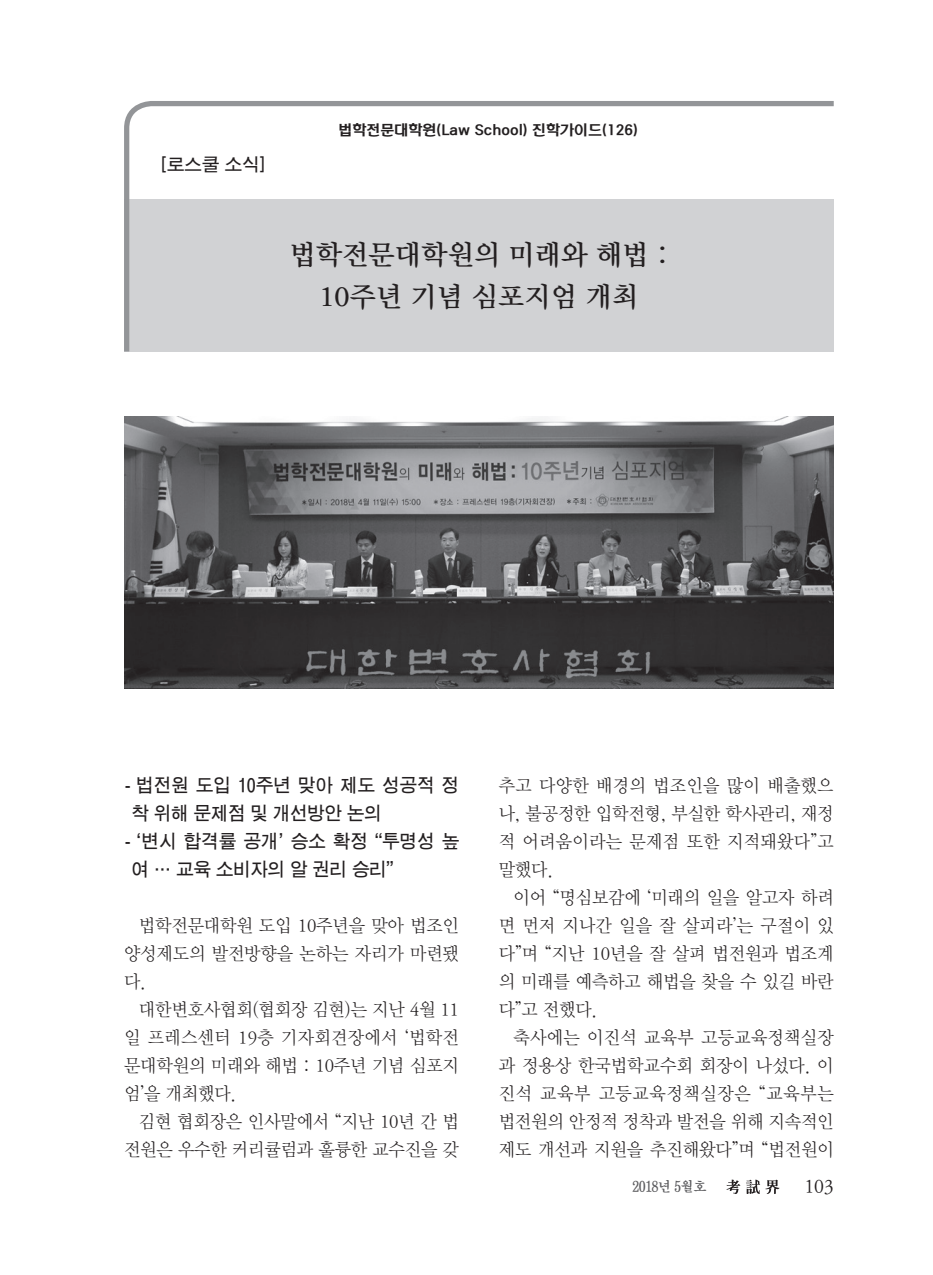
<style>
.page{position:relative;width:933px;height:1275px;background:#fff}
.page>*{position:absolute;margin:0;border:0;box-sizing:border-box;transform-origin:0 0}
.t1{font:28px/42px "DX Nmu Std 40";color:#231f20;text-align:center}
.t2{font:19.25px "DX Nmu Std 30";color:#231f20;scale:.95 1}
.t3{font:18.38px/28px "DX Nmu Std 20";letter-spacing:-.01em;color:#231f20;text-align:justify;scale:.95 1}
.t4{font:18.38px/28px "D Xgo Std 40";letter-spacing:.005em;color:#231f20;scale:.95 1}
.t5{font:17.5px "D Xgo Std 40";color:#231f20}
.t6{font:14px "DX Frty Std B";color:#231f20}
.t7{font:14px "D Xmu Std 40";letter-spacing:-.05em;color:#5a5a5d;scale:.95 1}
</style>
<div class="page">
<svg style="left:726px;top:1179px;width:14px;height:15px"></svg>
<svg style="left:746px;top:1179px;width:33px;height:15px"></svg>
<svg style="left:124px;top:101px;width:710px;height:251px"></svg>
<img style="left:124px;top:417px;width:709px;height:271px">
<p class="t5" style="left:161px;top:155px;width:105px">[로스쿨 소식]</p>
<p class="t6" style="left:338px;top:122px;width:301px">법학전문대학원(Law School) 진학가이드(126)</p>
<h1 class="t1" style="left:289px;top:234px;width:380px">법학전문대학원의 미래와 해법 :<br>10주년 기념 심포지엄 개최</h1>
<p class="t4" style="left:131px;top:772px;width:346px;text-indent:-7px">- 법전원 도입 10주년 맞아 제도 성공적 정 착 위해 문제점 및 개선방안 논의</p>
<p class="t4" style="left:131px;top:828px;width:346px;text-indent:-7px">- ‘변시 합격률 공개’ 승소 확정 “투명성 높 여 … 교육 소비자의 알 권리 승리”</p>
<p class="t3" style="left:124px;top:912px;width:354px;text-indent:15px">법학전문대학원 도입 10주년을 맞아 법조인 양성제도의 발전방향을 논하는 자리가 마련됐 다.</p>
<p class="t3" style="left:124px;top:996px;width:354px;text-indent:15px">대한변호사협회(협회장 김현)는 지난 4월 11 일 프레스센터 19층 기자회견장에서 ‘법학전 문대학원의 미래와 해법 : 10주년 기념 심포지 엄’을 개최했다.</p>
<p class="t3" style="left:124px;top:1108px;width:354px;text-align:right">김현 협회장은 인사말에서 “지난 10년 간 법 전원은 우수한 커리큘럼과 훌륭한 교수진을 갖</p>
<p class="t3" style="left:499px;top:772px;width:354px">추고 다양한 배경의 법조인을 많이 배출했으 나, 불공정한 입학전형, 부실한 학사관리, 재정 적 어려움이라는 문제점 또한 지적돼왔다”고 말했다.</p>
<p class="t3" style="left:499px;top:884px;width:354px;text-indent:15px">이어 “명심보감에 ‘미래의 일을 알고자 하려 면 먼저 지나간 일을 잘 살피라’는 구절이 있 다”며 “지난 10년을 잘 살펴 법전원과 법조계 의 미래를 예측하고 해법을 찾을 수 있길 바란 다”고 전했다.</p>
<p class="t3" style="left:499px;top:1024px;width:354px;text-indent:15px">축사에는 이진석 교육부 고등교육정책실장 과 정용상 한국법학교수회 회장이 나섰다. 이 진석 교육부 고등교육정책실장은 “교육부는 법전원의 안정적 정착과 발전을 위해 지속적인 제도 개선과 지원을 추진해왔다”며 “법전원이</p>
<p class="t7" style="left:632px;top:1180px;width:80px">2018년 5월호</p>
<p class="t2" style="left:804px;top:1177px;width:32px">103</p>
</div>
